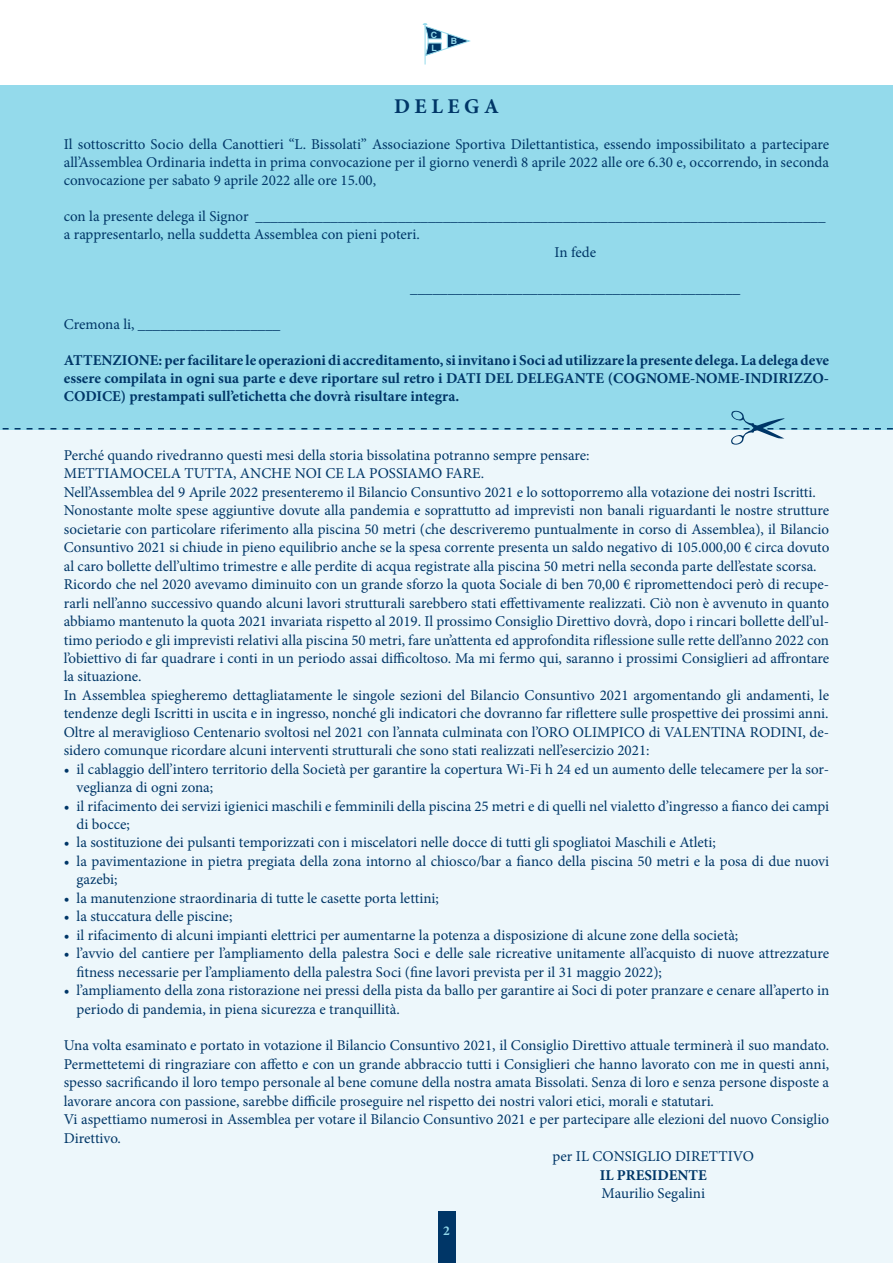
<style>
.page{position:relative;width:893px;height:1263px;background:#fff}
.page>*{position:absolute;margin:0;border:0;box-sizing:border-box;transform-origin:0 0}
.t1{font:700 21px "Minion Pro";color:#003667}
.t2{font:15px/18.5px "Minion Pro";color:#003667}
.t3{font:700 15px/18px "Minion Pro";color:#003667;text-align:justify}
.t4{font:700 13.5px "Minion Pro";color:#94daeb}
.t5{font:700 8.7px/13px "Helvetica";color:#94daeb}
</style>
<div class="page">
<div style="left:0;top:429px;width:893px;height:834px;background:#edf7fb"></div>
<div style="left:0;top:85px;width:893px;height:344px;background:#94daeb"></div>
<svg style="left:0;top:410px;width:893px;height:35px"></svg>
<div style="left:438px;top:1211px;width:17px;height:52px;background:#003667"></div>
<hr style="left:425px;top:25px;width:1px;height:40px;background:#94daeb">
<svg style="left:422px;top:23px;width:48px;height:33px"></svg>
<p class="t5" style="left:431px;top:29px;width:8px">C<br>L</p>
<p class="t5" style="left:451px;top:35px;width:8px">B</p>
<h1 class="t1" style="left:394px;top:92px;width:106px">D E L E G A</h1>
<p class="t2" style="left:64px;top:135px;width:767px;line-height:18px;text-align:justify">Il sottoscritto Socio della Canottieri “L. Bissolati” Associazione Sportiva Dilettantistica, essendo impossibilitato a partecipare all’Assemblea Ordinaria indetta in prima convocazione per il giorno venerdì 8 aprile 2022 alle ore 6.30 e, occorrendo, in seconda convocazione per sabato 9 aprile 2022 alle ore 15.00,</p>
<p class="t2" style="left:64px;top:207px;width:763px">con la presente delega il Signor ____________________________________________________________________________</p>
<p class="t2" style="left:64px;top:225px;width:358px">a rappresentarlo, nella suddetta Assemblea con pieni poteri.</p>
<p class="t2" style="left:555px;top:243px;width:43px">In fede</p>
<p class="t2" style="left:410px;top:279px;width:331px">____________________________________________</p>
<p class="t2" style="left:64px;top:315px;width:218px">Cremona li, ___________________</p>
<p class="t3" style="left:64px;top:351px;width:767px">ATTENZIONE: per facilitare le operazioni di accreditamento, si invitano i Soci ad utilizzare la presente delega. La delega deve essere compilata in ogni sua parte e deve riportare sul retro i DATI DEL DELEGANTE (COGNOME-NOME-INDIRIZZO-CODICE) prestampati sull’etichetta che dovrà risultare integra.</p>
<p class="t2" style="left:64px;top:446px;width:767px">Perché quando rivedranno questi mesi della storia bissolatina potranno sempre pensare:<br>METTIAMOCELA TUTTA, ANCHE NOI CE LA POSSIAMO FARE.<br>Nell’Assemblea del 9 Aprile 2022 presenteremo il Bilancio Consuntivo 2021 e lo sottoporremo alla votazione dei nostri Iscritti.<br>Nonostante molte spese aggiuntive dovute alla pandemia e soprattutto ad imprevisti non banali riguardanti le nostre strutture societarie con particolare riferimento alla piscina 50 metri (che descriveremo puntualmente in corso di Assemblea), il Bilancio Consuntivo 2021 si chiude in pieno equilibrio anche se la spesa corrente presenta un saldo negativo di 105.000,00 € circa dovuto al caro bollette dell’ultimo trimestre e alle perdite di acqua registrate alla piscina 50 metri nella seconda parte dell’estate scorsa.<br>Ricordo che nel 2020 avevamo diminuito con un grande sforzo la quota Sociale di ben 70,00 € ripromettendoci però di recupe&shy;rarli nell’anno successivo quando alcuni lavori strutturali sarebbero stati effettivamente realizzati. Ciò non è avvenuto in quanto abbiamo mantenuto la quota 2021 invariata rispetto al 2019. Il prossimo Consiglio Direttivo dovrà, dopo i rincari bollette dell’ul&shy;timo periodo e gli imprevisti relativi alla piscina 50 metri, fare un’attenta ed approfondita riflessione sulle rette dell’anno 2022 con l’obiettivo di far quadrare i conti in un periodo assai difficoltoso. Ma mi fermo qui, saranno i prossimi Consiglieri ad affrontare la situazione.<br>In Assemblea spiegheremo dettagliatamente le singole sezioni del Bilancio Consuntivo 2021 argomentando gli andamenti, le tendenze degli Iscritti in uscita e in ingresso, nonché gli indicatori che dovranno far riflettere sulle prospettive dei prossimi anni.<br>Oltre al meraviglioso Centenario svoltosi nel 2021 con l’annata culminata con l’ORO OLIMPICO di VALENTINA RODINI, de&shy;sidero comunque ricordare alcuni interventi strutturali che sono stati realizzati nell’esercizio 2021:</p>
<p class="t2" style="left:77px;top:760px;width:754px;text-indent:-13px">• il cablaggio dell’intero territorio della Società per garantire la copertura Wi-Fi h 24 ed un aumento delle telecamere per la sor&shy;veglianza di ogni zona;</p>
<p class="t2" style="left:77px;top:797px;width:754px;text-indent:-13px">• il rifacimento dei servizi igienici maschili e femminili della piscina 25 metri e di quelli nel vialetto d’ingresso a fianco dei campi di bocce;</p>
<p class="t2" style="left:64px;top:833px;width:654px">• la sostituzione dei pulsanti temporizzati con i miscelatori nelle docce di tutti gli spogliatoi Maschili e Atleti;</p>
<p class="t2" style="left:77px;top:852px;width:754px;text-indent:-13px">• la pavimentazione in pietra pregiata della zona intorno al chiosco/bar a fianco della piscina 50 metri e la posa di due nuovi gazebi;</p>
<p class="t2" style="left:64px;top:889px;width:377px">• la manutenzione straordinaria di tutte le casette porta lettini;</p>
<p class="t2" style="left:64px;top:907px;width:170px">• la stuccatura delle piscine;</p>
<p class="t2" style="left:64px;top:926px;width:676px">• il rifacimento di alcuni impianti elettrici per aumentarne la potenza a disposizione di alcune zone della società;</p>
<p class="t2" style="left:77px;top:944px;width:754px;text-indent:-13px">• l’avvio del cantiere per l’ampliamento della palestra Soci e delle sale ricreative unitamente all’acquisto di nuove attrezzature fitness necessarie per l’ampliamento della palestra Soci (fine lavori prevista per il 31 maggio 2022);</p>
<p class="t2" style="left:77px;top:981px;width:754px;text-indent:-13px">• l’ampliamento della zona ristorazione nei pressi della pista da ballo per garantire ai Soci di poter pranzare e cenare all’aperto in periodo di pandemia, in piena sicurezza e tranquillità.</p>
<p class="t2" style="left:64px;top:1036px;width:767px">Una volta esaminato e portato in votazione il Bilancio Consuntivo 2021, il Consiglio Direttivo attuale terminerà il suo mandato.</p>
<p class="t2" style="left:64px;top:1055px;width:767px">Permettetemi di ringraziare con affetto e con un grande abbraccio tutti i Consiglieri che hanno lavorato con me in questi anni,</p>
<p class="t2" style="left:64px;top:1073px;width:767px">spesso sacrificando il loro tempo personale al bene comune della nostra amata Bissolati. Senza di loro e senza persone disposte a</p>
<p class="t2" style="left:64px;top:1092px;width:652px">lavorare ancora con passione, sarebbe difficile proseguire nel rispetto dei nostri valori etici, morali e statutari.</p>
<p class="t2" style="left:64px;top:1110px;width:767px">Vi aspettiamo numerosi in Assemblea per votare il Bilancio Consuntivo 2021 e per partecipare alle elezioni del nuovo Consiglio</p>
<p class="t2" style="left:64px;top:1129px;width:59px">Direttivo.</p>
<p class="t2" style="left:553px;top:1147px;width:203px">per IL CONSIGLIO DIRETTIVO</p>
<p class="t3" style="left:600px;top:1165px;width:109px">IL PRESIDENTE</p>
<p class="t2" style="left:602px;top:1184px;width:105px">Maurilio Segalini</p>
<p class="t4" style="left:443px;top:1221px;width:8px">2</p>
</div>
